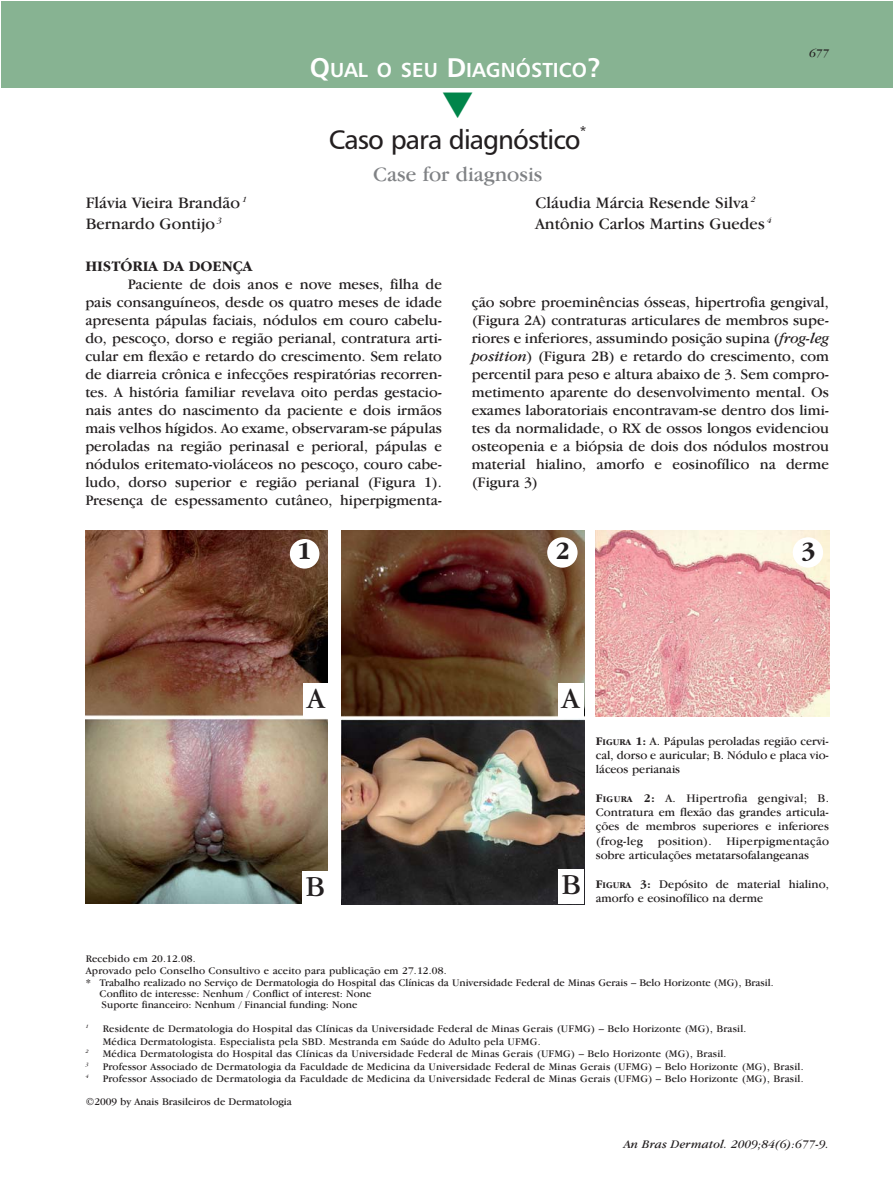
<style>
.page{position:relative;width:893px;height:1191px;background:#fff}
.page>*{position:absolute;margin:0;border:0;box-sizing:border-box;transform-origin:0 0}
.t1{font:30px "Garamond IT Cby BT";color:#231f20}
.t2{font:27px "Humanist 777 BT Roman B";letter-spacing:-.035em;color:#231f20}
.t3{font:700 25.5px "Garamond IT Cby BT";color:#231f20}
.t4{font:21px "Garamond IT Cby BT";color:#808285}
.t5{font:20.25px "Humanist 777 BT Bold B";color:#fff}
.t6{font:16.5px "Garamond IT Cby BT";color:#231f20}
.t7{font:15px/18px "Garamond IT Cby BT";color:#231f20;text-align:justify}
.t8{font:700 15px "Garamond IT Cby BT";color:#231f20}
.t9{font:13.5px "Humanist 777 BT Roman B";color:#231f20}
.t10{font:12px/14.2px "Garamond IT Cby BT";color:#231f20;text-align:justify}
.t11{font:italic 12px "Garamond IT Cby BT";letter-spacing:.015em;color:#231f20}
.t12{font:10.5px/12.6px "Garamond IT Cby BT";letter-spacing:.015em;color:#231f20}
.t13{font:italic 5.25px "Garamond IT Cby BT";color:#231f20}
.s1{font-size:27px}
.s2{font-style:italic}
.s3{font-weight:700}
.s4{font-weight:700;font-size:9px}
</style>
<div class="page">
<div style="left:1px;top:1px;width:891px;height:87px;background:#87b392"></div>
<img style="left:86px;top:530px;width:242px;height:374px">
<img style="left:342px;top:530px;width:242px;height:374px">
<img style="left:596px;top:530px;width:233px;height:187px">
<div style="left:290px;top:539px;width:29px;height:29px;background:#fff;border-radius:50%"></div>
<div style="left:547px;top:537px;width:31px;height:30px;background:#fff;border-radius:50%"></div>
<div style="left:793px;top:537px;width:30px;height:30px;background:#fff;border-radius:50%"></div>
<div style="left:303px;top:683px;width:26px;height:34px;background:#fff"></div>
<div style="left:302px;top:871px;width:26px;height:34px;background:#fff"></div>
<div style="left:558px;top:683px;width:25px;height:34px;background:#fff"></div>
<div style="left:558px;top:869px;width:26px;height:34px;background:#fff"></div>
<h3 class="t5" style="left:310px;top:62px;width:293px"><span class="s1">Q</span>UAL O SEU <span class="s1">D</span>IAGNÓSTICO<span class="s1">?</span></h3>
<p class="t9" style="left:580px;top:126px;width:8px">*</p>
<h2 class="t2" style="left:329px;top:129px;width:253px">Caso para diagnóstico</h2>
<h3 class="t4" style="left:373px;top:166px;width:171px">Case for diagnosis</h3>
<p class="t6" style="left:86px;top:197px;width:163px">Flávia Vieira Brandão <sup>1</sup></p>
<p class="t6" style="left:535px;top:197px;width:221px">Cláudia Márcia Resende Silva <sup>2</sup></p>
<p class="t6" style="left:86px;top:218px;width:138px">Bernardo Gontijo <sup>3</sup></p>
<p class="t6" style="left:535px;top:218px;width:238px">Antônio Carlos Martins Guedes <sup>4</sup></p>
<p class="t11" style="left:809px;top:48px;width:21px">677</p>
<p class="t8" style="left:85px;top:261px;width:168px">HISTÓRIA DA DOENÇA</p>
<p class="t7" style="left:85px;top:276px;width:358px;text-indent:43px">Paciente de dois anos e nove meses, filha de pais consanguíneos, desde os quatro meses de idade apresenta pápulas faciais, nódulos em couro cabelu&shy;do, pescoço, dorso e região perianal, contratura arti&shy;cular em flexão e retardo do crescimento. Sem relato de diarreia crônica e infecções respiratórias recorren&shy;tes. A história familiar revelava oito perdas gestacio&shy;nais antes do nascimento da paciente e dois irmãos mais velhos hígidos. Ao exame, observaram-se pápulas peroladas na região perinasal e perioral, pápulas e nódulos eritemato-violáceos no pescoço, couro cabe&shy;ludo, dorso superior e região perianal (Figura 1).<br>Presença de espessamento cutâneo, hiperpigmenta-</p>
<p class="t7" style="left:472px;top:294px;width:359px">ção sobre proeminências ósseas, hipertrofia gengival, (Figura 2A) contraturas articulares de membros supe&shy;riores e inferiores, assumindo posição supina (<span class="s2">frog-leg position</span>) (Figura 2B) e retardo do crescimento, com percentil para peso e altura abaixo de 3. Sem compro&shy;metimento aparente do desenvolvimento mental. Os exames laboratoriais encontravam-se dentro dos limi&shy;tes da normalidade, o RX de ossos longos evidenciou osteopenia e a biópsia de dois dos nódulos mostrou material hialino, amorfo e eosinofílico na derme (Figura 3)</p>
<h3 class="t3" style="left:297px;top:541px;width:16px">1</h3>
<h3 class="t3" style="left:556px;top:541px;width:16px">2</h3>
<h3 class="t3" style="left:801px;top:541px;width:16px">3</h3>
<h1 class="t1" style="left:308px;top:687px;width:19px">A</h1>
<h1 class="t1" style="left:305px;top:875px;width:21px">B</h1>
<h1 class="t1" style="left:562px;top:687px;width:19px">A</h1>
<h1 class="t1" style="left:562px;top:873px;width:21px">B</h1>
<p class="t10" style="left:596px;top:735px;width:235px"><span class="s3">F</span><span class="s4">IGURA</span> <span class="s3">1:</span> A. Pápulas peroladas região cervi&shy;cal, dorso e auricular; B. Nódulo e placa vio&shy;láceos perianais</p>
<p class="t10" style="left:596px;top:792px;width:235px"><span class="s3">F</span><span class="s4">IGURA</span> <span class="s3">2:</span> A. Hipertrofia gengival; B.<br>Contratura em flexão das grandes articula&shy;ções de membros superiores e inferiores (frog-leg position). Hiperpigmentação sobre articulações metatarsofalangeanas</p>
<p class="t10" style="left:596px;top:877px;width:235px"><span class="s3">F</span><span class="s4">IGURA</span> <span class="s3">3:</span> Depósito de material hialino, amorfo e eosinofílico na derme</p>
<p class="t12" style="left:86px;top:953px;width:362px">Recebido em 20.12.08.<br>Aprovado pelo Conselho Consultivo e aceito para publicação em 27.12.08.</p>
<p class="t12" style="left:100px;top:977px;width:675px;line-height:11.2px;text-indent:-14px">* Trabalho realizado no Serviço de Dermatologia do Hospital das Clínicas da Universidade Federal de Minas Gerais – Belo Horizonte (MG), Brasil.<br>Conflito de interesse: Nenhum / Conflict of interest: None<br>Suporte financeiro: Nenhum / Financial funding: None</p>
<p class="t13" style="left:86px;top:1024px;width:4px">1</p>
<p class="t12" style="left:103px;top:1023px;width:645px">Residente de Dermatologia do Hospital das Clínicas da Universidade Federal de Minas Gerais (UFMG) – Belo Horizonte (MG), Brasil.<br>Médica Dermatologista. Especialista pela SBD. Mestranda em Saúde do Adulto pela UFMG.</p>
<p class="t13" style="left:86px;top:1049px;width:4px">2</p>
<p class="t12" style="left:103px;top:1048px;width:625px">Médica Dermatologista do Hospital das Clínicas da Universidade Federal de Minas Gerais (UFMG) – Belo Horizonte (MG), Brasil.</p>
<p class="t13" style="left:86px;top:1062px;width:4px">3</p>
<p class="t12" style="left:103px;top:1061px;width:702px">Professor Associado de Dermatologia da Faculdade de Medicina da Universidade Federal de Minas Gerais (UFMG) – Belo Horizonte (MG), Brasil.</p>
<p class="t13" style="left:86px;top:1074px;width:4px">4</p>
<p class="t12" style="left:86px;top:1068px;width:719px;line-height:22.5px;text-indent:17px">Professor Associado de Dermatologia da Faculdade de Medicina da Universidade Federal de Minas Gerais (UFMG) – Belo Horizonte (MG), Brasil. ©2009 by Anais Brasileiros de Dermatologia</p>
<p class="t11" style="left:624px;top:1139px;width:207px">An Bras Dermatol. 2009;84(6):677-9.</p>
</div>
